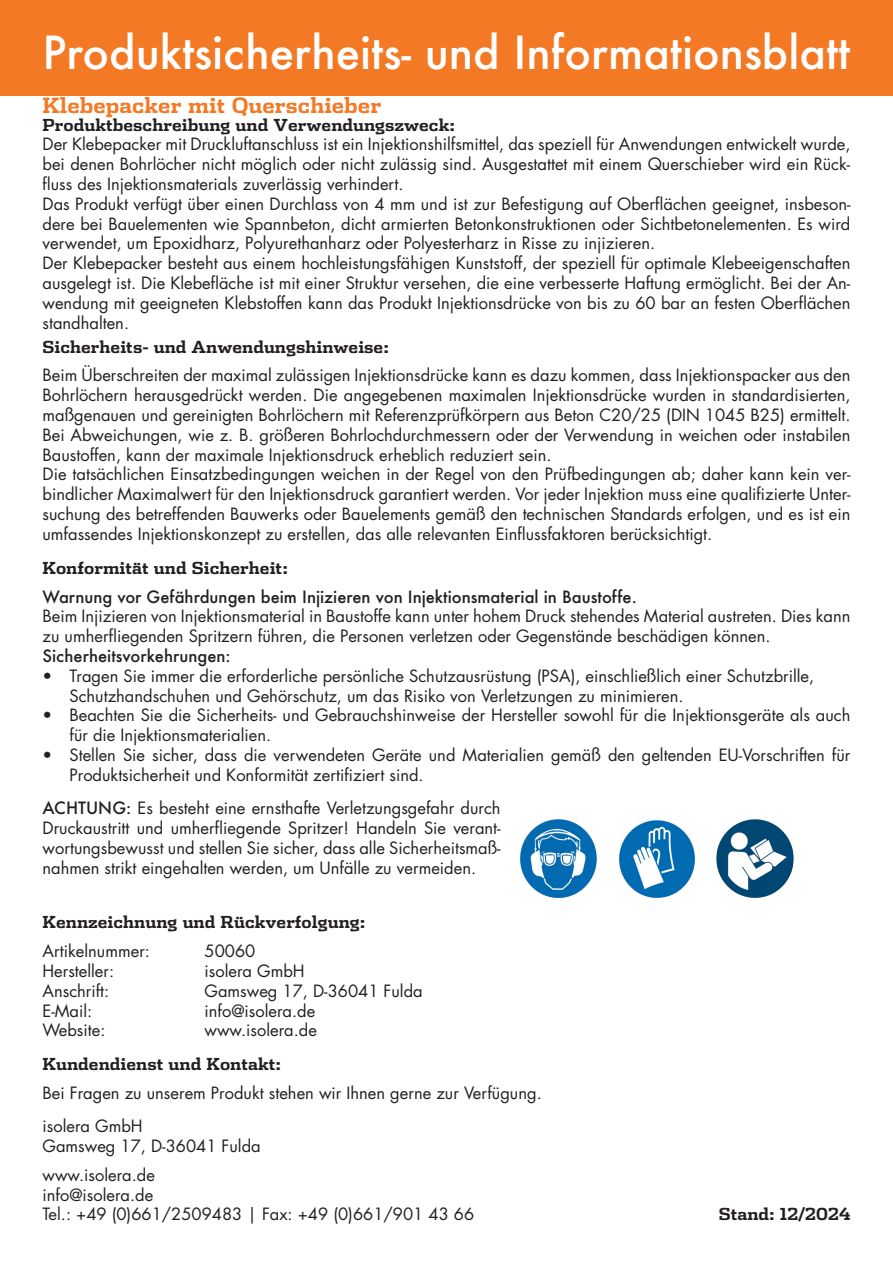
<style>
.page{position:relative;width:893px;height:1263px;background:#fff}
.page>*{position:absolute;margin:0;border:0;box-sizing:border-box;transform-origin:0 0}
.t1{font:500 44.25px "Futura";color:#fff}
.t2{font:700 21px "Dispatch";color:#f47925}
.t3{font:16.5px/19.8px "Futura Std";color:#231f20}
.t4{font:700 16.5px "Dispatch";color:#231f20}
.t5{font:500 16.5px "Futura";color:#231f20}
.s1{font-family:"Futura";font-weight:500}
</style>
<div class="page">
<div style="left:0;top:0;width:893px;height:96px;background:#f47925"></div>
<img style="left:520px;top:819px;width:77px;height:79px;border-radius:39px">
<img style="left:618px;top:819px;width:77px;height:79px;border-radius:39px">
<img style="left:716px;top:819px;width:78px;height:79px;border-radius:39px">
<h1 class="t1" style="left:43px;top:22px;width:809px">Produktsicherheits- und Informationsblatt</h1>
<p class="t2" style="left:43px;top:91px;width:340px">Klebepacker mit Querschieber</p>
<p class="t4" style="left:43px;top:113px;width:414px">Produktbeschreibung und Verwendungszweck:</p>
<p class="t3" style="left:43px;top:135px;width:809px">Der Klebepacker mit Druckluftanschluss ist ein Injektionshilfsmittel, das speziell für Anwendungen entwickelt wurde, bei denen Bohrlöcher nicht möglich oder nicht zulässig sind. Ausgestattet mit einem Querschieber wird ein Rück&shy;fluss des Injektionsmaterials zuverlässig verhindert.<br>Das Produkt verfügt über einen Durchlass von 4 mm und ist zur Befestigung auf Oberflächen geeignet, insbeson&shy;dere bei Bauelementen wie Spannbeton, dicht armierten Betonkonstruktionen oder Sichtbetonelementen. Es wird verwendet, um Epoxidharz, Polyurethanharz oder Polyesterharz in Risse zu injizieren.<br>Der Klebepacker besteht aus einem hochleistungsfähigen Kunststoff, der speziell für optimale Klebeeigenschaften ausgelegt ist. Die Klebefläche ist mit einer Struktur versehen, die eine verbesserte Haftung ermöglicht. Bei der An&shy;wendung mit geeigneten Klebstoffen kann das Produkt Injektionsdrücke von bis zu 60 bar an festen Oberflächen standhalten.</p>
<p class="t4" style="left:43px;top:335px;width:348px">Sicherheits- und Anwendungshinweise:</p>
<p class="t3" style="left:43px;top:366px;width:809px">Beim Überschreiten der maximal zulässigen Injektionsdrücke kann es dazu kommen, dass Injektionspacker aus den Bohrlöchern herausgedrückt werden. Die angegebenen maximalen Injektionsdrücke wurden in standardisierten, maßgenauen und gereinigten Bohrlöchern mit Referenzprüfkörpern aus Beton C20/25 (DIN 1045 B25) ermittelt.<br>Bei Abweichungen, wie z. B. größeren Bohrlochdurchmessern oder der Verwendung in weichen oder instabilen Baustoffen, kann der maximale Injektionsdruck erheblich reduziert sein.<br>Die tatsächlichen Einsatzbedingungen weichen in der Regel von den Prüfbedingungen ab; daher kann kein ver&shy;bindlicher Maximalwert für den Injektionsdruck garantiert werden. Vor jeder Injektion muss eine qualifizierte Unter&shy;suchung des betreffenden Bauwerks oder Bauelements gemäß den technischen Standards erfolgen, und es ist ein umfassendes Injektionskonzept zu erstellen, das alle relevanten Einflussfaktoren berücksichtigt.</p>
<p class="t4" style="left:43px;top:556px;width:247px">Konformität und Sicherheit:</p>
<p class="t5" style="left:43px;top:585px;width:596px">Warnung vor Gefährdungen beim Injizieren von Injektionsmaterial in Baustoffe.</p>
<p class="t3" style="left:43px;top:607px;width:809px">Beim Injizieren von Injektionsmaterial in Baustoffe kann unter hohem Druck stehendes Material austreten. Dies kann zu umherfliegenden Spritzern führen, die Personen verletzen oder Gegenstände beschädigen können.</p>
<p class="t5" style="left:43px;top:644px;width:190px">Sicherheitsvorkehrungen:</p>
<p class="t3" style="left:70px;top:666px;width:746px;text-indent:-27px">• Tragen Sie immer die erforderliche persönliche Schutzausrüstung (PSA), einschließlich einer Schutzbrille,<br>Schutzhandschuhen und Gehörschutz, um das Risiko von Verletzungen zu minimieren.</p>
<p class="t3" style="left:70px;top:706px;width:782px;text-indent:-27px">• Beachten Sie die Sicherheits- und Gebrauchshinweise der Hersteller sowohl für die Injektionsgeräte als auch für die Injektionsmaterialien.</p>
<p class="t3" style="left:70px;top:745px;width:782px;text-indent:-27px">• Stellen Sie sicher, dass die verwendeten Geräte und Materialien gemäß den geltenden EU-Vorschriften für<br>Produktsicherheit und Konformität zertifiziert sind.</p>
<p class="t3" style="left:43px;top:798px;width:460px;text-align:justify"><span class="s1">ACHTUNG:</span> Es besteht eine ernsthafte Verletzungsgefahr durch Druckaustritt und umherfliegende Spritzer! Handeln Sie verant&shy;wortungsbewusst und stellen Sie sicher, dass alle Sicherheitsmaß&shy;nahmen strikt eingehalten werden, um Unfälle zu vermeiden.</p>
<p class="t4" style="left:43px;top:911px;width:325px">Kennzeichnung und Rückverfolgung:</p>
<p class="t3" style="left:43px;top:941px;width:109px">Artikelnummer:</p>
<p class="t3" style="left:205px;top:941px;width:52px">50060</p>
<p class="t3" style="left:43px;top:961px;width:73px">Hersteller:</p>
<p class="t3" style="left:205px;top:961px;width:102px">isolera GmbH</p>
<p class="t3" style="left:43px;top:981px;width:68px">Anschrift:</p>
<p class="t3" style="left:205px;top:981px;width:220px">Gamsweg 17, D-36041 Fulda</p>
<p class="t3" style="left:43px;top:1001px;width:51px">E-Mail:</p>
<p class="t3" style="left:205px;top:1001px;width:112px">info@isolera.de</p>
<p class="t3" style="left:43px;top:1021px;width:64px">Website:</p>
<p class="t3" style="left:205px;top:1021px;width:114px">www.isolera.de</p>
<p class="t4" style="left:43px;top:1052px;width:240px">Kundendienst und Kontakt:</p>
<p class="t3" style="left:43px;top:1083px;width:501px">Bei Fragen zu unserem Produkt stehen wir Ihnen gerne zur Verfügung.</p>
<p class="t3" style="left:43px;top:1116px;width:220px">isolera GmbH<br>Gamsweg 17, D-36041 Fulda</p>
<p class="t3" style="left:43px;top:1165px;width:433px">www.isolera.de<br>info@isolera.de<br>Tel.: +49 (0)661/2509483 | Fax: +49 (0)661/901 43 66</p>
<p class="t4" style="left:719px;top:1203px;width:133px">Stand: 12/2024</p>
</div>
